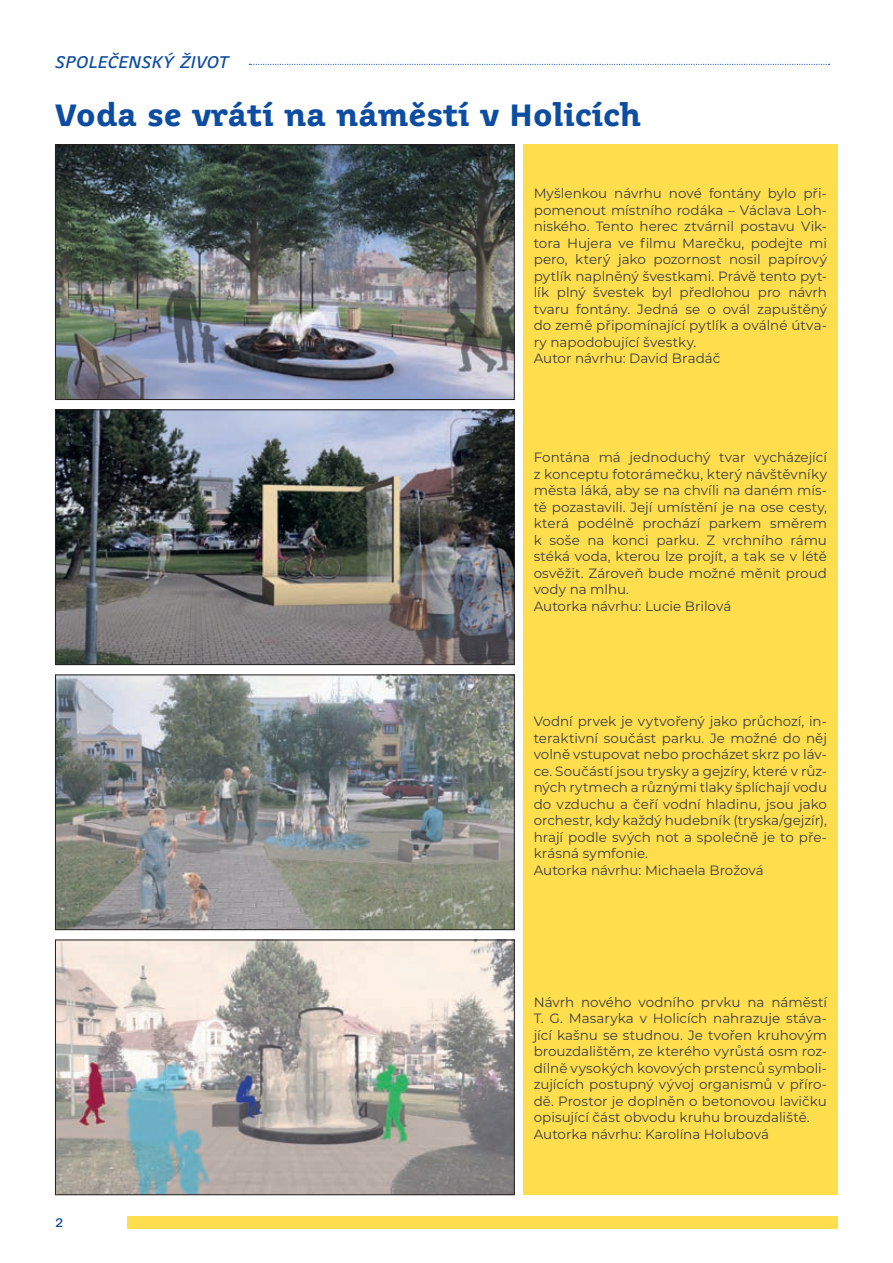
<style>
.page{position:relative;width:893px;height:1263px;background:#fff}
.page>*{position:absolute;margin:0;border:0;box-sizing:border-box;transform-origin:0 0}
.t1{font:700 30px "Juvenis Text";color:#0d4da1}
.t2{font:italic 16.5px "Juvenis Text";letter-spacing:.005em;color:#0d4da1}
.t3{font:13.5px/16.5px "Montserrat";color:#3e3e3f}
.t4{font:13.5px "Juvenis Text";color:#0d4da1}
</style>
<div class="page">
<div style="left:523px;top:145px;width:315px;height:1050px;background:#ffde4e"></div>
<div style="left:128px;top:1216px;width:710px;height:13px;background:#ffde4e"></div>
<svg style="left:249px;top:64px;width:581px;height:1px"></svg>
<img style="left:57px;top:147px;width:455px;height:251px">
<div style="left:55px;top:145px;width:459px;height:255px;border:1px solid #231f20"></div>
<img style="left:57px;top:942px;width:455px;height:251px">
<div style="left:55px;top:940px;width:459px;height:255px;border:1px solid #231f20"></div>
<img style="left:57px;top:412px;width:455px;height:251px">
<div style="left:55px;top:410px;width:459px;height:255px;border:1px solid #231f20"></div>
<img style="left:57px;top:677px;width:455px;height:251px">
<div style="left:55px;top:675px;width:459px;height:255px;border:1px solid #231f20"></div>
<p class="t2" style="left:55px;top:52px;width:175px">SPOLEČENSKÝ ŽIVOT</p>
<h1 class="t1" style="left:55px;top:96px;width:587px">Voda se vrátí na náměstí v Holicích</h1>
<p class="t3" style="left:534px;top:184px;width:295px">Myšlenkou návrhu nové fontány bylo při&shy;pomenout místního rodáka – Václava Loh&shy;niského. Tento herec ztvárnil postavu Vik&shy;tora Hujera ve filmu Marečku, podejte mi pero, který jako pozornost nosil papírový pytlík naplněný švestkami. Právě tento pyt&shy;lík plný švestek byl předlohou pro návrh tvaru fontány. Jedná se o ovál zapuštěný do země připomínající pytlík a oválné útva&shy;ry napodobující švestky.<br>Autor návrhu: David Bradáč</p>
<p class="t3" style="left:534px;top:448px;width:295px">Fontána má jednoduchý tvar vycházející z konceptu fotorámečku, který návštěvníky města láká, aby se na chvíli na daném mís&shy;tě pozastavili. Její umístění je na ose cesty, která podélně prochází parkem směrem k soše na konci parku. Z vrchního rámu stéká voda, kterou lze projít, a tak se v létě osvěžit. Zároveň bude možné měnit proud vody na mlhu.<br>Autorka návrhu: Lucie Brilová</p>
<p class="t3" style="left:534px;top:712px;width:295px">Vodní prvek je vytvořený jako průchozí, in&shy;teraktivní součást parku. Je možné do něj volně vstupovat nebo procházet skrz po láv&shy;ce. Součástí jsou trysky a gejzíry, které v růz&shy;ných rytmech a různými tlaky šplíchají vodu do vzduchu a čeří vodní hladinu, jsou jako orchestr, kdy každý hudebník (tryska/gejzír), hrají podle svých not a společně je to pře&shy;krásná symfonie.<br>Autorka návrhu: Michaela Brožová</p>
<p class="t4" style="left:55px;top:1214px;width:10px">2</p>
<p class="t3" style="left:534px;top:993px;width:295px">Návrh nového vodního prvku na náměstí T. G. Masaryka v Holicích nahrazuje stáva&shy;jící kašnu se studnou. Je tvořen kruhovým brouzdalištěm, ze kterého vyrůstá osm roz&shy;dílně vysokých kovových prstenců symboli&shy;zujících postupný vývoj organismů v příro&shy;dě. Prostor je doplněn o betonovou lavičku opisující část obvodu kruhu brouzdaliště.<br>Autorka návrhu: Karolína Holubová</p>
</div>
